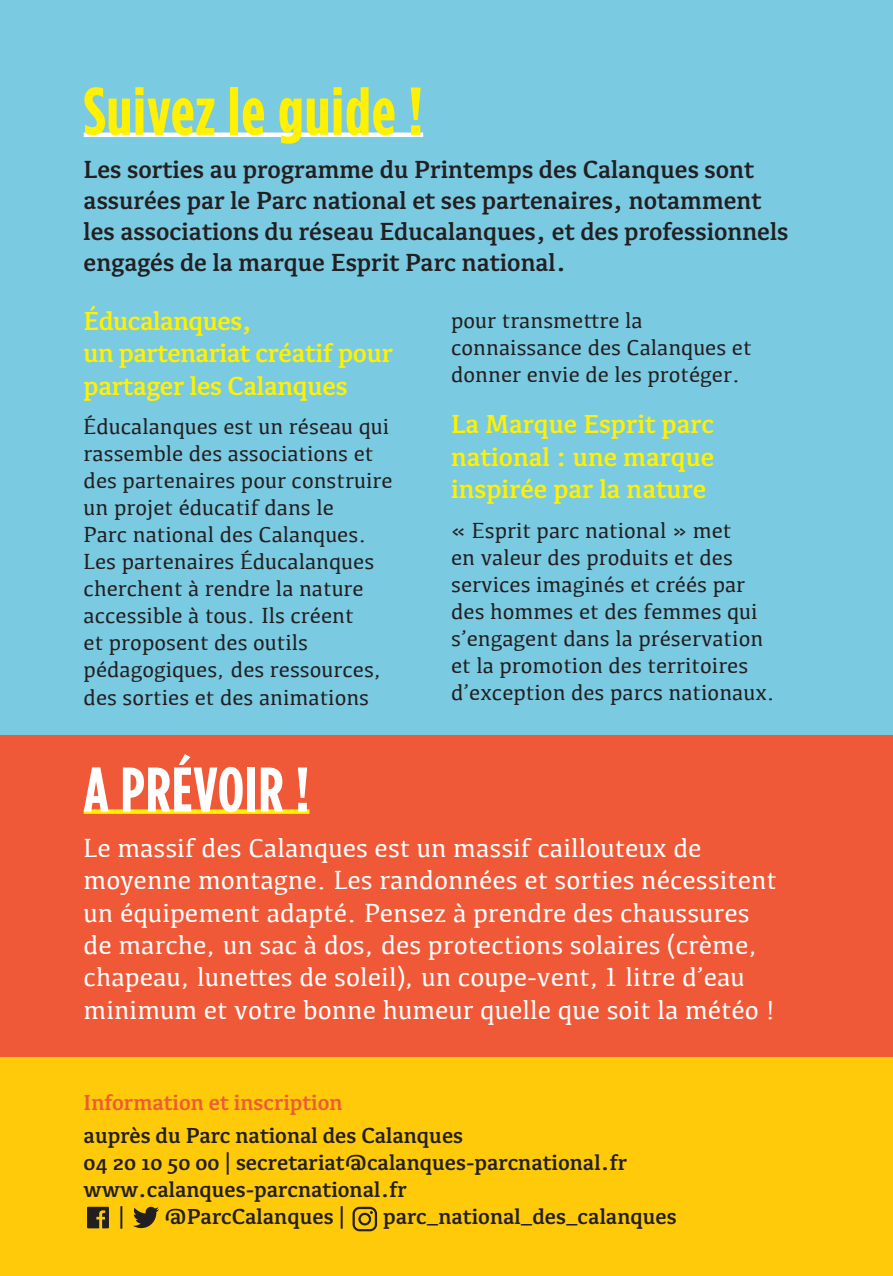
<style>
.page{position:relative;width:893px;height:1276px;background:#fff}
.page>*{position:absolute;margin:0;border:0;box-sizing:border-box;transform-origin:0 0}
.t1{font:700 67.5px "Gotham Condensed";letter-spacing:.015em;color:#fff101}
.t2{font:700 63px "Gotham Condensed";letter-spacing:.015em;color:#fff}
.t3{font:27px/32.4px "Kefa";color:#fff}
.t4{font:600 27px/32.4px "Kefa II Pro";letter-spacing:-.01em;color:#fff101}
.t5{font:600 25.65px/30.8px "Kefa II Pro";color:#231f20}
.t6{font:22.5px/27px "Kefa";color:#231f20}
.t7{font:600 22.5px "Kefa II Pro";color:#231f20}
.t8{font:600 22.5px "Kefa II Pro";color:#f05937}
</style>
<div class="page">
<div style="left:0;top:955px;width:893px;height:321px;background:#feca0a"></div>
<div style="left:0;top:0;width:893px;height:1057px;background:#7acae2"></div>
<div style="left:0;top:736px;width:893px;height:321px;background:#f05937"></div>
<div style="left:84px;top:809px;width:225px;height:5px;background:#fff101"></div>
<hr style="left:84px;top:133px;width:339px;height:4px;background:#fff">
<svg style="left:353px;top:1206px;width:24px;height:25px"></svg>
<svg style="left:133px;top:1206px;width:26px;height:22px"></svg>
<svg style="left:87px;top:1206px;width:22px;height:22px"></svg>
<h1 class="t1" style="left:84px;top:73px;width:341px">Suivez le guide !</h1>
<p class="t5" style="left:84px;top:155px;width:706px">Les sorties au programme du Printemps des Calanques sont assurées par le Parc national et ses partenaires, notamment les associations du réseau Educalanques, et des professionnels engagés de la marque Esprit Parc national.</p>
<p class="t4" style="left:84px;top:305px;width:311px">Éducalanques,<br>un partenariat créatif pour partager les Calanques</p>
<p class="t6" style="left:84px;top:412px;width:310px">Éducalanques est un réseau qui rassemble des associations et des partenaires pour construire un projet éducatif dans le<br>Parc national des Calanques.<br>Les partenaires Éducalanques cherchent à rendre la nature accessible à tous. Ils créent<br>et proposent des outils pédagogiques, des ressources, des sorties et des animations</p>
<p class="t6" style="left:451px;top:306px;width:302px">pour transmettre la connaissance des Calanques et donner envie de les protéger.</p>
<p class="t4" style="left:451px;top:408px;width:265px;text-align:justify">La Marque Esprit parc national : une marque inspirée par la nature</p>
<p class="t6" style="left:451px;top:516px;width:326px">« Esprit parc national » met<br>en valeur des produits et des services imaginés et créés par des hommes et des femmes qui s’engagent dans la préservation et la promotion des territoires d’exception des parcs nationaux.</p>
<h2 class="t2" style="left:84px;top:754px;width:227px">A PRÉVOIR !</h2>
<p class="t3" style="left:84px;top:830px;width:695px">Le massif des Calanques est un massif caillouteux de moyenne montagne. Les randonnées et sorties nécessitent un équipement adapté. Pensez à prendre des chaussures de marche, un sac à dos, des protections solaires (crème, chapeau, lunettes de soleil), un coupe-vent,1 litre d’eau minimum et votre bonne humeur quelle que soit la météo !</p>
<p class="t8" style="left:84px;top:1089px;width:260px">Information et inscription</p>
<p class="t7" style="left:84px;top:1122px;width:381px">auprès du Parc national des Calanques</p>
<p class="t7" style="left:84px;top:1149px;width:545px">04 20 10 50 00 | secretariat@calanques-parcnational.fr</p>
<p class="t7" style="left:84px;top:1176px;width:325px">www.calanques-parcnational.fr</p>
<p class="t7" style="left:118px;top:1203px;width:8px">|</p>
<p class="t7" style="left:165px;top:1203px;width:182px">@ParcCalanques |</p>
<p class="t7" style="left:383px;top:1203px;width:295px">parc_national_des_calanques</p>
</div>
